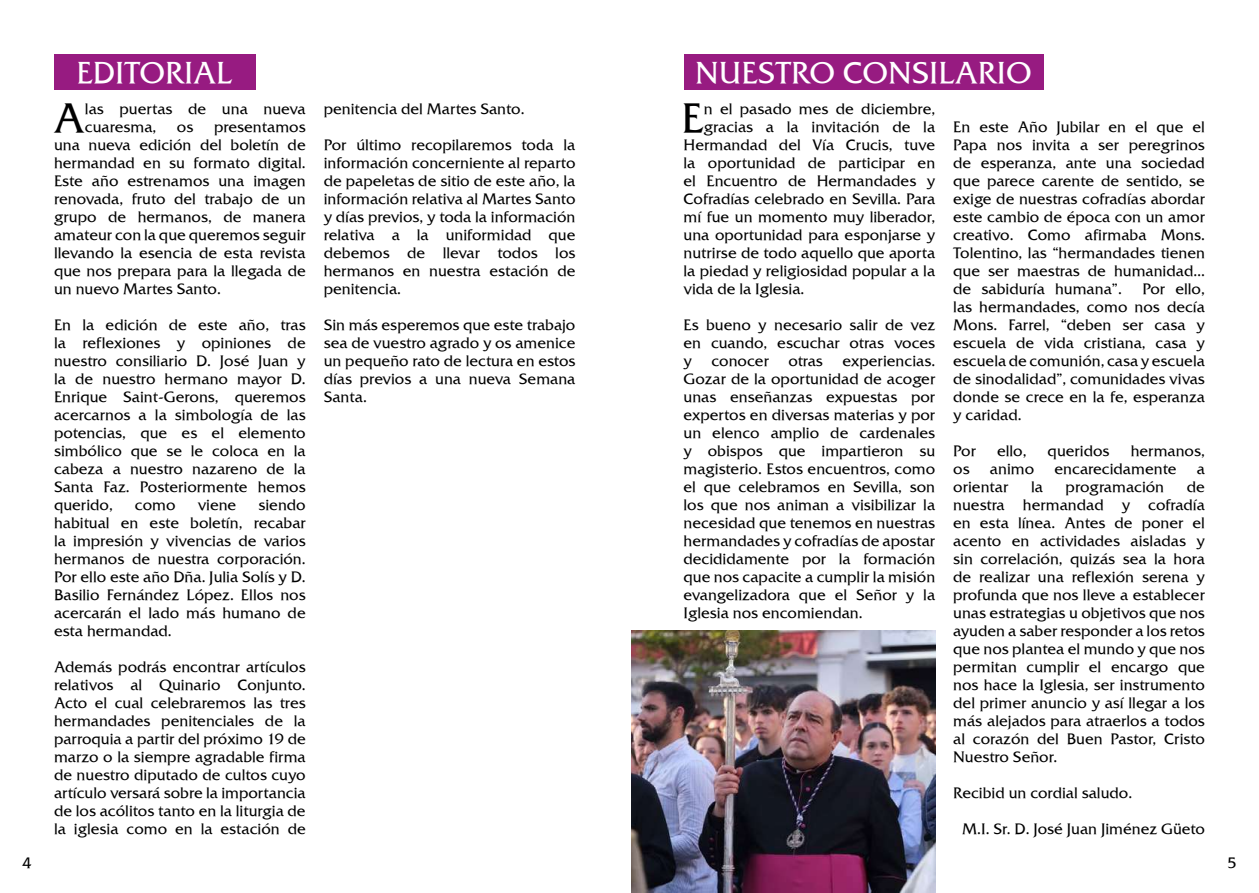
<style>
.page{position:relative;width:1259px;height:893px;background:#fff}
.page>*{position:absolute;margin:0;border:0;box-sizing:border-box;transform-origin:0 0}
.t1{font:40.65px "Friz Quadrata TT";color:#000}
.t2{font:30px "Friz Quadrata TT";color:#fff}
.t3{font:15px/18px "Friz Quadrata TT";color:#000;text-align:justify}
</style>
<div class="page">
<div style="left:683px;top:54px;width:360px;height:35px;background:#971b81"></div>
<img style="left:631px;top:631px;width:304px;height:262px">
<div style="left:54px;top:54px;width:201px;height:35px;background:#971b81"></div>
<h2 class="t2" style="left:76px;top:54px;width:158px">EDITORIAL</h2>
<h1 class="t1" style="left:54px;top:93px;width:33px">A</h1>
<p class="t3" style="left:85px;top:100px;width:222px">las puertas de una nueva cuaresma,</p>
<p class="t3" style="left:54px;top:118px;width:253px;text-indent:160px">presentamos una nueva edición del boletín de hermandad en su formato digital.<br>Este año estrenamos una imagen renovada, fruto del trabajo de un grupo de hermanos, de manera amateur con la que queremos seguir llevando la esencia de esta revista que nos prepara para la llegada de un nuevo Martes Santo.</p>
<p class="t3" style="left:54px;top:316px;width:253px">En la edición de este año, tras la reflexiones y opiniones de nuestro consiliario D. José Juan y la de nuestro hermano mayor D.<br>Enrique Saint-Gerons, queremos acercarnos a la simbología de las potencias, que es el elemento simbólico que se le coloca en la cabeza a nuestro nazareno de la Santa Faz. Posteriormente hemos querido,</p>
<p class="t3" style="left:177px;top:118px;width:18px">os</p>
<p class="t3" style="left:54px;top:496px;width:253px;text-indent:204px">siendo habitual en este boletín, recabar la impresión y vivencias de varios hermanos de nuestra corporación.<br>Por ello este año Dña. Julia Solís y D.<br>Basilio Fernández López. Ellos nos acercarán el lado más humano de esta hermandad.</p>
<p class="t3" style="left:54px;top:658px;width:253px">Además podrás encontrar artículos relativos al Quinario Conjunto.<br>Acto el cual celebraremos las tres hermandades penitenciales de la parroquia a partir del próximo 19 de marzo o la siempre agradable firma de nuestro diputado de cultos cuyo artículo versará sobre la importancia de los acólitos tanto en la liturgia de la iglesia como en la estación de</p>
<p class="t3" style="left:135px;top:496px;width:42px">como</p>
<p class="t3" style="left:198px;top:496px;width:40px">viene</p>
<p class="t3" style="left:324px;top:100px;width:202px">penitencia del Martes Santo.</p>
<p class="t3" style="left:324px;top:136px;width:253px">Por último recopilaremos toda la información concerniente al reparto de papeletas de sitio de este año, la información relativa al Martes Santo y días previos, y toda la información relativa a la uniformidad que debemos de llevar todos los hermanos en nuestra estación de penitencia.</p>
<p class="t3" style="left:324px;top:316px;width:253px">Sin más esperemos que este trabajo sea de vuestro agrado y os amenice un pequeño rato de lectura en estos días previos a una nueva Semana Santa.</p>
<h2 class="t2" style="left:695px;top:54px;width:338px">NUESTRO CONSILARIO</h2>
<h1 class="t1" style="left:681px;top:93px;width:24px">E</h1>
<p class="t3" style="left:704px;top:100px;width:233px">n el pasado mes de diciembre,</p>
<p class="t3" style="left:704px;top:118px;width:233px">gracias a la invitación de la</p>
<p class="t3" style="left:683px;top:136px;width:253px">Hermandad del Vía Crucis, tuve</p>
<p class="t3" style="left:683px;top:154px;width:253px">la oportunidad de participar en</p>
<p class="t3" style="left:683px;top:172px;width:253px">el Encuentro de Hermandades y</p>
<p class="t3" style="left:683px;top:190px;width:253px">Cofradías celebrado en Sevilla. Para</p>
<p class="t3" style="left:683px;top:208px;width:253px">mí fue un momento muy liberador,</p>
<p class="t3" style="left:683px;top:226px;width:253px">una oportunidad para esponjarse y</p>
<p class="t3" style="left:683px;top:244px;width:253px">nutrirse de todo aquello que aporta</p>
<p class="t3" style="left:683px;top:262px;width:253px">la piedad y religiosidad popular a la</p>
<p class="t3" style="left:683px;top:280px;width:122px">vida de la Iglesia.</p>
<p class="t3" style="left:683px;top:316px;width:253px">Es bueno y necesario salir de vez en cuando, escuchar otras voces y</p>
<p class="t3" style="left:953px;top:118px;width:253px">En este Año Jubilar en el que el Papa nos invita a ser peregrinos de esperanza, ante una sociedad que parece carente de sentido, se exige de nuestras cofradías abordar este cambio de época con un amor creativo. Como afirmaba Mons.<br>Tolentino, las “hermandades tienen que ser maestras de humanidad… de sabiduría humana”.</p>
<p class="t3" style="left:953px;top:280px;width:253px;text-indent:189px">Por ello, las hermandades, como nos decía Mons. Farrel, “deben ser casa y escuela de vida cristiana, casa y escuela de comunión, casa y escuela de sinodalidad”, comunidades vivas donde se crece en la fe, esperanza y caridad.</p>
<p class="t3" style="left:953px;top:442px;width:24px">Por</p>
<p class="t3" style="left:997px;top:442px;width:31px">ello,</p>
<p class="t3" style="left:1047px;top:442px;width:64px">queridos</p>
<p class="t3" style="left:1130px;top:442px;width:76px">hermanos,</p>
<p class="t3" style="left:953px;top:460px;width:18px">os</p>
<p class="t3" style="left:990px;top:460px;width:46px">animo</p>
<p class="t3" style="left:1054px;top:460px;width:123px">encarecidamente</p>
<p class="t3" style="left:1196px;top:460px;width:10px">a</p>
<p class="t3" style="left:953px;top:478px;width:57px">orientar</p>
<p class="t3" style="left:1031px;top:478px;width:13px">la</p>
<p class="t3" style="left:1065px;top:478px;width:100px">programación</p>
<p class="t3" style="left:683px;top:352px;width:253px;text-indent:159px">experiencias.<br>Gozar de la oportunidad de acoger unas enseñanzas expuestas por expertos en diversas materias y por un elenco amplio de cardenales y obispos que impartieron su magisterio. Estos encuentros, como el que celebramos en Sevilla, son los que nos animan a visibilizar la necesidad que tenemos en nuestras hermandades y cofradías de apostar decididamente por la formación que nos capacite a cumplir la misión evangelizadora que el Señor y la Iglesia nos encomiendan.</p>
<p class="t3" style="left:711px;top:352px;width:59px">conocer</p>
<p class="t3" style="left:788px;top:352px;width:36px">otras</p>
<p class="t3" style="left:953px;top:478px;width:253px;text-indent:234px">de nuestra hermandad y cofradía en esta línea. Antes de poner el acento en actividades aisladas y sin correlación, quizás sea la hora de realizar una reflexión serena y profunda que nos lleve a establecer unas estrategias u objetivos que nos ayuden a saber responder a los retos que nos plantea el mundo y que nos permitan cumplir el encargo que nos hace la Iglesia, ser instrumento del primer anuncio y así llegar a los más alejados para atraerlos a todos al corazón del Buen Pastor, Cristo Nuestro Señor.</p>
<p class="t3" style="left:953px;top:784px;width:180px">Recibid un cordial saludo.</p>
<p class="t3" style="left:962px;top:820px;width:244px">M.I. Sr. D. José Juan Jiménez Güeto</p>
<p class="t3" style="left:22px;top:853px;width:11px">4</p>
<p class="t3" style="left:1227px;top:853px;width:11px">5</p>
</div>
